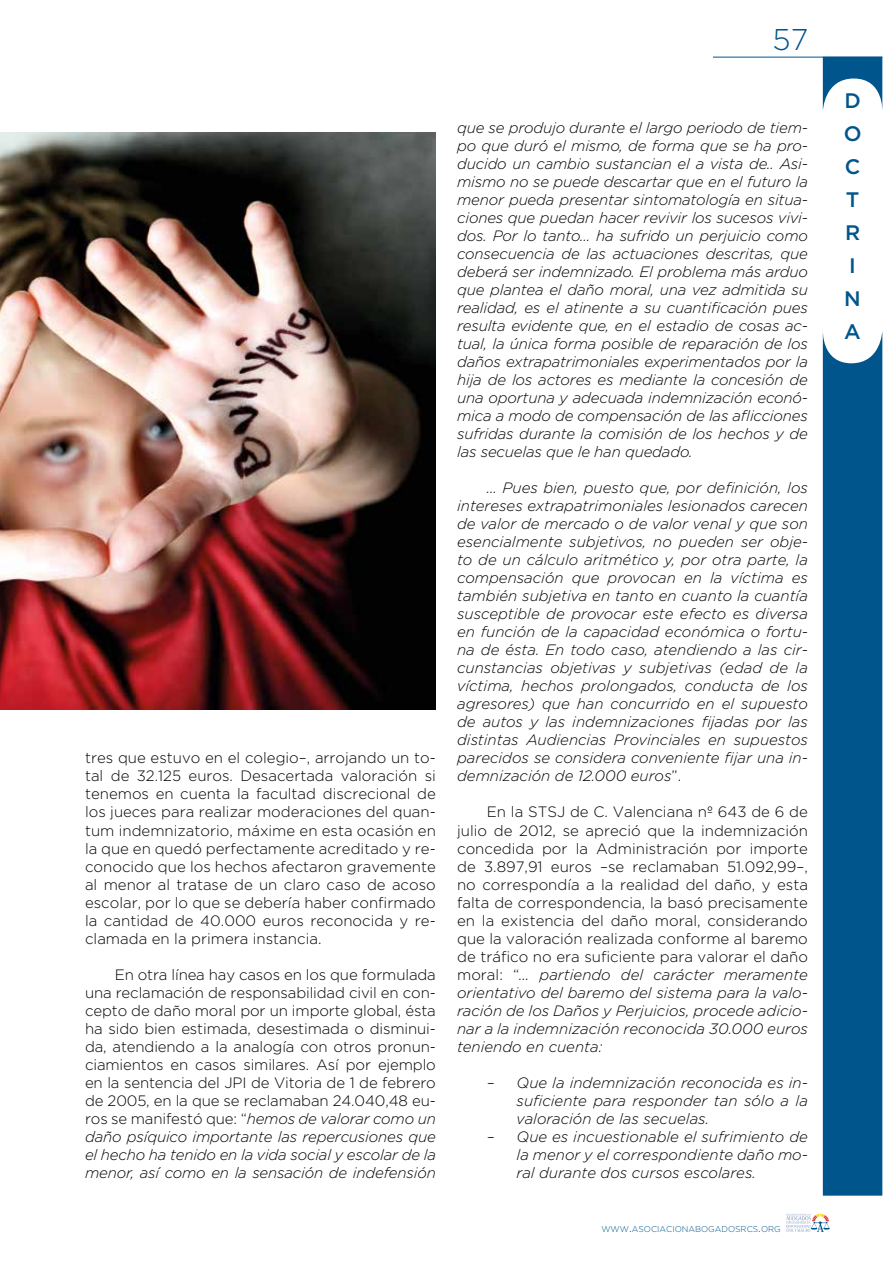
<style>
.page{position:relative;width:893px;height:1263px;background:#fff}
.page>*{position:absolute;margin:0;border:0;box-sizing:border-box;transform-origin:0 0}
.t1{font:300 30px "Gotham";color:#00558d}
.t2{font:500 21px/33px "Gotham";color:#00558d}
.t3{font:italic 300 15px/18px "Gotham";color:#000;text-align:justify}
.t4{font:300 15px/18px "Gotham";color:#000;text-align:justify}
.t5{font:300 8.4px "Gotham";color:#00558d}
.s1{font-style:italic}
.s2{font-style:normal}
.s3{font-size:12px}
</style>
<div class="page">
<hr style="left:713px;top:57px;width:169px;height:1px;background:#00558d">
<svg style="left:823px;top:57px;width:60px;height:52px"></svg>
<svg style="left:822px;top:332px;width:60px;height:864px;background:#3176a3"></svg>
<svg style="left:786px;top:1213px;width:44px;height:19px"></svg>
<img style="left:0;top:133px;width:436px;height:576px">
<h1 class="t1" style="left:773px;top:24px;width:37px">57</h1>
<p class="t4" style="left:85px;top:749px;width:352px">tres que estuvo en el colegio–, arrojando un to&shy;tal de 32.125 euros. Desacertada valoración si tenemos en cuenta la facultad discrecional de los jueces para realizar moderaciones del quan&shy;tum indemnizatorio, máxime en esta ocasión en la que en quedó perfectamente acreditado y re&shy;conocido que los hechos afectaron gravemente al menor al tratase de un claro caso de acoso escolar, por lo que se debería haber confirmado la cantidad de 40.000 euros reconocida y re&shy;clamada en la primera instancia.</p>
<p class="t4" style="left:85px;top:965px;width:352px;text-indent:30px">En otra línea hay casos en los que formulada una reclamación de responsabilidad civil en con&shy;cepto de daño moral por un importe global, ésta ha sido bien estimada, desestimada o disminui&shy;da, atendiendo a la analogía con otros pronun&shy;ciamientos en casos similares. Así por ejemplo en la sentencia del JPI de Vitoria de 1 de febrero de 2005, en la que se reclamaban 24.040,48 eu&shy;ros se manifestó que: “<span class="s1">hemos de valorar como un daño psíquico importante las repercusiones que el hecho ha tenido en la vida social y escolar de la menor, así como en la sensación de indefensión</span></p>
<p class="t3" style="left:457px;top:119px;width:352px">que se produjo durante el largo periodo de tiem&shy;po que duró el mismo, de forma que se ha pro&shy;ducido un cambio sustancian el a vista de.. Asi&shy;mismo no se puede descartar que en el futuro la menor pueda presentar sintomatología en situa&shy;ciones que puedan hacer revivir los sucesos vivi&shy;dos. Por lo tanto… ha sufrido un perjuicio como consecuencia de las actuaciones descritas, que deberá ser indemnizado. El problema más arduo que plantea el daño moral, una vez admitida su realidad, es el atinente a su cuantificación pues resulta evidente que, en el estadio de cosas ac&shy;tual, la única forma posible de reparación de los daños extrapatrimoniales experimentados por la hija de los actores es mediante la concesión de una oportuna y adecuada indemnización econó&shy;mica a modo de compensación de las aflicciones sufridas durante la comisión de los hechos y de las secuelas que le han quedado.</p>
<p class="t3" style="left:457px;top:479px;width:352px;text-indent:30px">… Pues bien, puesto que, por definición, los intereses extrapatrimoniales lesionados carecen de valor de mercado o de valor venal y que son esencialmente subjetivos, no pueden ser obje&shy;to de un cálculo aritmético y, por otra parte, la compensación que provocan en la víctima es también subjetiva en tanto en cuanto la cuantía susceptible de provocar este efecto es diversa en función de la capacidad económica o fortu&shy;na de ésta. En todo caso, atendiendo a las cir&shy;cunstancias objetivas y subjetivas (edad de la víctima, hechos prolongados, conducta de los agresores) que han concurrido en el supuesto de autos y las indemnizaciones fijadas por las distintas Audiencias Provinciales en supuestos parecidos se considera conveniente fijar una in&shy;demnización de 12.000 euros<span class="s2">”.</span></p>
<p class="t4" style="left:457px;top:803px;width:352px;text-indent:30px">En la STSJ de C. Valenciana nº 643 de 6 de julio de 2012, se apreció que la indemnización concedida por la Administración por importe de 3.897,91 euros –se reclamaban 51.092,99–, no correspondía a la realidad del daño, y esta falta de correspondencia, la basó precisamente en la existencia del daño moral, considerando que la valoración realizada conforme al baremo de tráfico no era suficiente para valorar el daño moral: “<span class="s1">… partiendo del carácter meramente orientativo del baremo del sistema para la valo&shy;ración de los Daños y Perjuicios, procede adicio&shy;nar a la indemnización reconocida 30.000 euros teniendo en cuenta:</span></p>
<p class="t3" style="left:517px;top:1073px;width:293px;text-indent:-30px">– Que la indemnización reconocida es in&shy;suficiente para responder tan sólo a la valoración de las secuelas.</p>
<p class="t3" style="left:517px;top:1127px;width:293px;text-indent:-30px">– Que es incuestionable el sufrimiento de la menor y el correspondiente daño mo&shy;ral durante dos cursos escolares.</p>
<p class="t5" style="left:601px;top:1224px;width:181px">WWW<span class="s3">.</span>ASOCIACIONABOGADOSRCS<span class="s3">.</span>ORG</p>
<h2 class="t2" style="left:844px;top:84px;width:19px">D<br>O<br>C<br>T<br>R<br>I<br>N<br>A</h2>
</div>
